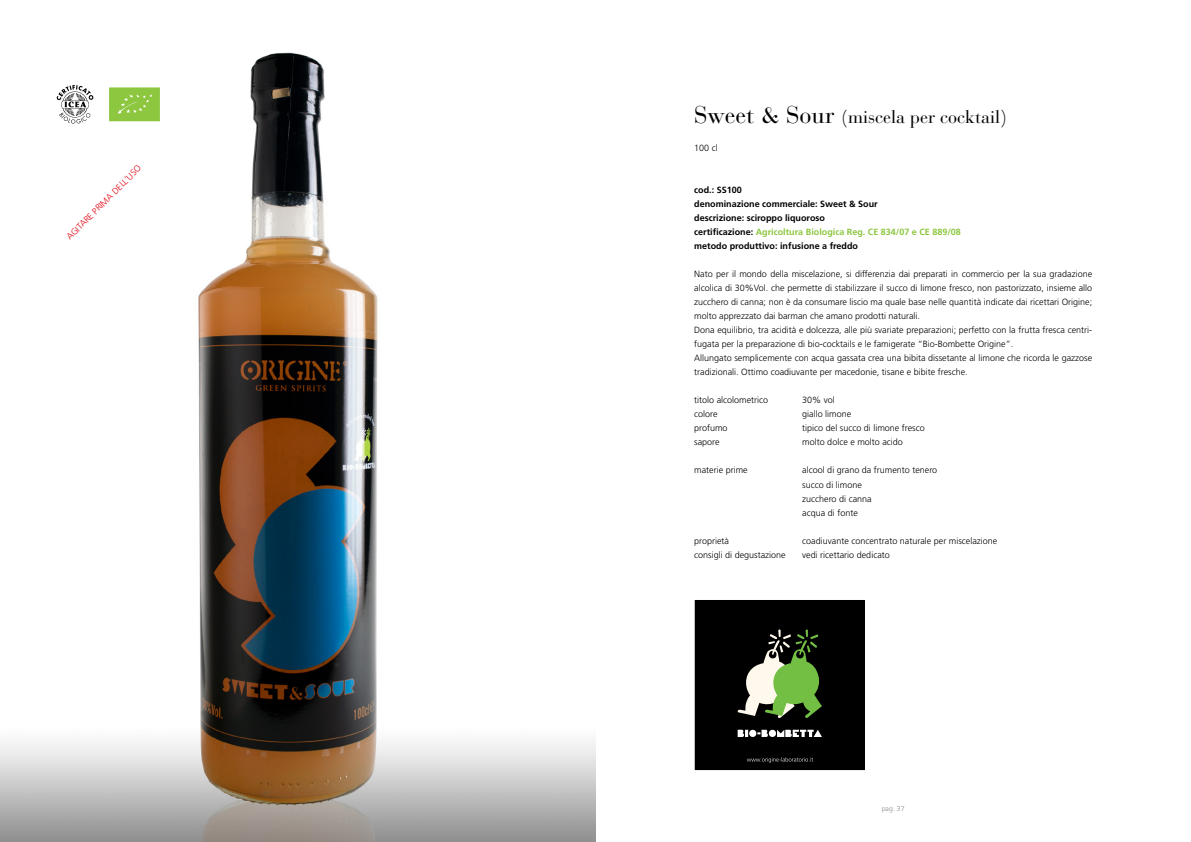
<style>
.page{position:relative;width:1191px;height:842px;background:#fff}
.page>*{position:absolute;margin:0;border:0;box-sizing:border-box;transform-origin:0 0}
.t1{font:18px "Bauer Bodoni";color:#000}
.t2{font:300 9px/14px "Frutiger";color:#000}
.t3{font:700 9px/14px "Frutiger";color:#000}
.t4{font:300 9px "Frutiger";color:#e30a17}
.t5{font:300 7px "Frutiger";color:#86888a}
.s1{font-size:24px}
.s2{color:#8dc63f}
</style>
<div class="page">
<img style="left:0;top:52px;width:595px;height:790px">
<svg style="left:109px;top:87px;width:51px;height:34px;background:#93c849"></svg>
<svg style="left:57px;top:85px;width:37px;height:39px"></svg>
<div style="left:695px;top:600px;width:169px;height:169px;background:#000"></div>
<div style="left:694px;top:600px;width:171px;height:170px;border:1px solid #000"></div>
<svg style="left:746px;top:757px;width:67px;height:6px"></svg>
<svg style="left:737px;top:629px;width:85px;height:89px"></svg>
<svg style="left:737px;top:729px;width:85px;height:8px"></svg>
<p class="t4" style="left:64px;top:235px;width:103px;rotate:-45deg">AGITARE PRIMA DELL’USO</p>
<h1 class="t1" style="left:694px;top:106px;width:314px"><span class="s1">Sweet &amp; Sour</span> (miscela per cocktail)</h1>
<p class="t2" style="left:694px;top:141px;width:25px">100 cl</p>
<p class="t3" style="left:694px;top:183px;width:268px">cod.: SS100<br>denominazione commerciale: Sweet &amp; Sour<br>descrizione: sciroppo liquoroso<br>certificazione: <span class="s2">Agricoltura Biologica Reg. CE 834/07 e CE 889/08 </span>metodo produttivo: infusione a freddo</p>
<p class="t2" style="left:694px;top:267px;width:399px">Nato per il mondo della miscelazione, si differenzia dai preparati in commercio per la sua gradazione alcolica di 30%Vol. che permette di stabilizzare il succo di limone fresco, non pastorizzato, insieme allo zucchero di canna; non è da consumare liscio ma quale base nelle quantità indicate dai ricettari Origine; molto apprezzato dai barman che amano prodotti naturali.<br>Dona equilibrio, tra acidità e dolcezza, alle più svariate preparazioni; perfetto con la frutta fresca centri&shy;fugata per la preparazione di bio-cocktails e le famigerate “Bio-Bombette Origine”.<br>Allungato semplicemente con acqua gassata crea una bibita dissetante al limone che ricorda le gazzose tradizionali. Ottimo coadiuvante per macedonie, tisane e bibite fresche.</p>
<p class="t2" style="left:694px;top:393px;width:75px">titolo alcolometrico</p>
<p class="t2" style="left:802px;top:393px;width:34px">30% vol</p>
<p class="t2" style="left:694px;top:407px;width:25px">colore</p>
<p class="t2" style="left:802px;top:407px;width:51px">giallo limone</p>
<p class="t2" style="left:694px;top:421px;width:35px">profumo</p>
<p class="t2" style="left:802px;top:421px;width:124px">tipico del succo di limone fresco</p>
<p class="t2" style="left:694px;top:435px;width:27px">sapore</p>
<p class="t2" style="left:802px;top:435px;width:102px">molto dolce e molto acido</p>
<p class="t2" style="left:694px;top:463px;width:55px">materie prime</p>
<p class="t2" style="left:802px;top:463px;width:136px">alcool di grano da frumento tenero succo di limone<br>zucchero di canna<br>acqua di fonte</p>
<p class="t2" style="left:694px;top:533px;width:36px">proprietà</p>
<p class="t2" style="left:802px;top:533px;width:197px">coadiuvante concentrato naturale per miscelazione</p>
<p class="t2" style="left:694px;top:547px;width:93px">consigli di degustazione</p>
<p class="t2" style="left:802px;top:547px;width:89px">vedi ricettario dedicato</p>
<p class="t5" style="left:881px;top:805px;width:24px">pag. 37</p>
</div>
